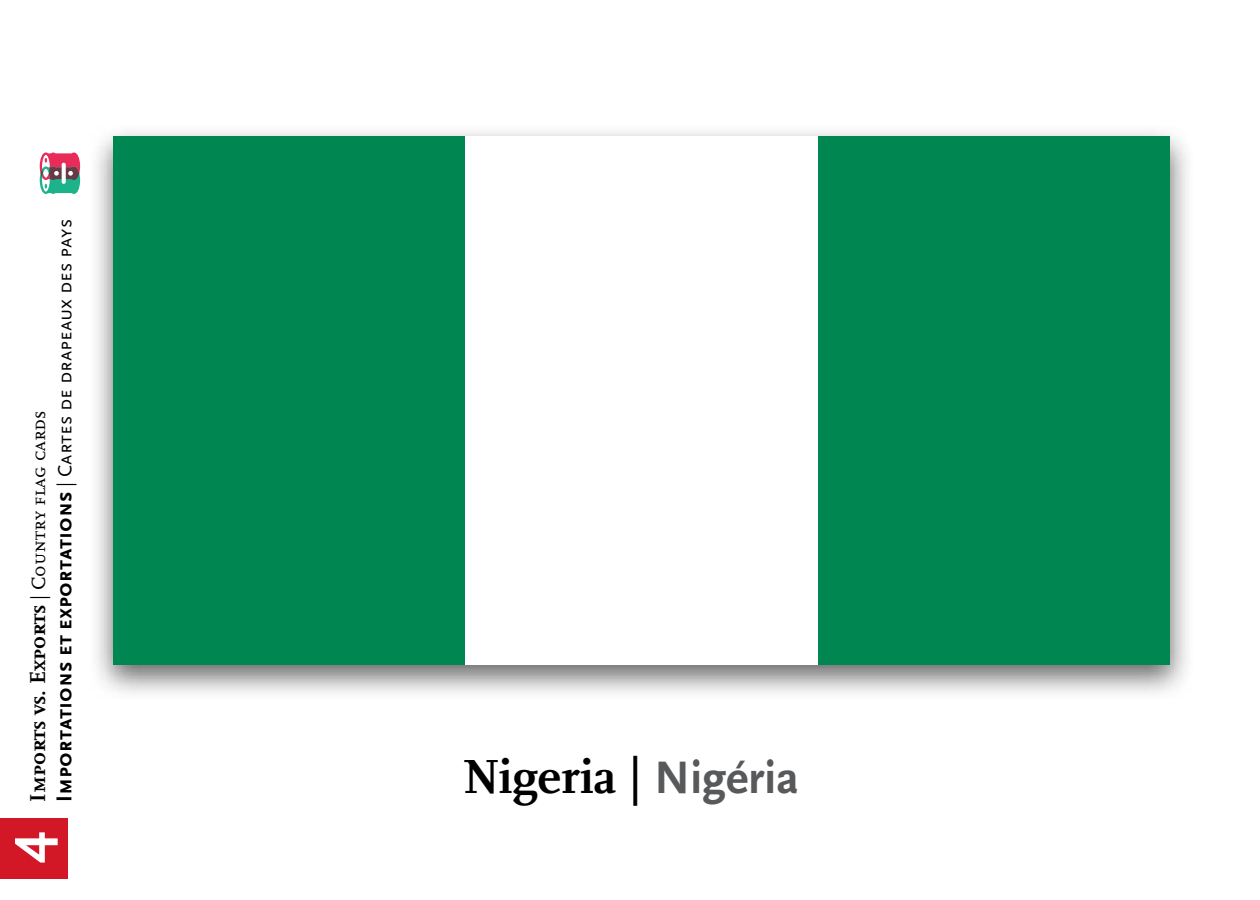
<style>
.page{position:relative;width:1260px;height:900px;background:#fff}
.page>*{position:absolute;margin:0;border:0;box-sizing:border-box;transform-origin:0 0}
.t1{font:700 60px "Scala Sans";color:#fff}
.t2{font:700 50px "Scala LF";color:#000}
.t3{font:700 22.5px "Scala Sans Caps";color:#000}
.t4{font:700 22.5px "Scala Caps";color:#000}
.s1{font-family:"Scala Caps";font-weight:400;font-size:20px}
.s2{font-weight:400;font-size:20px}
.s3{font-family:"Scala Sans";font-size:47.5px;color:#58595b}
</style>
<div class="page">
<div style="left:0;top:818px;width:68px;height:60px;background:#d21726"></div>
<svg style="left:40px;top:152px;width:40px;height:42px;background:#978488"></svg>
<svg style="left:62px;top:163px;width:4px;height:21px"></svg>
<div style="left:88px;top:123px;width:1107px;height:578px;background:#000;opacity:.6"></div>
<div style="left:113px;top:137px;width:1057px;height:528px;background:#008751"></div>
<div style="left:466px;top:137px;width:352px;height:528px;background:#fff"></div>
<p class="t3" style="left:52px;top:802px;width:584px;rotate:-90deg">Importations et exportations <span class="s1">|</span> <span class="s2">Cartes de drapeaux des pays</span></p>
<p class="t4" style="left:25px;top:802px;width:392px;rotate:-90deg">Imports vs. Exports <span class="s2">| Country flag cards</span></p>
<h1 class="t1" style="left:-7px;top:863px;width:33px;rotate:-90deg">4</h1>
<h2 class="t2" style="left:463px;top:748px;width:337px">Nigeria | <span class="s3">Nigéria</span></h2>
</div>
